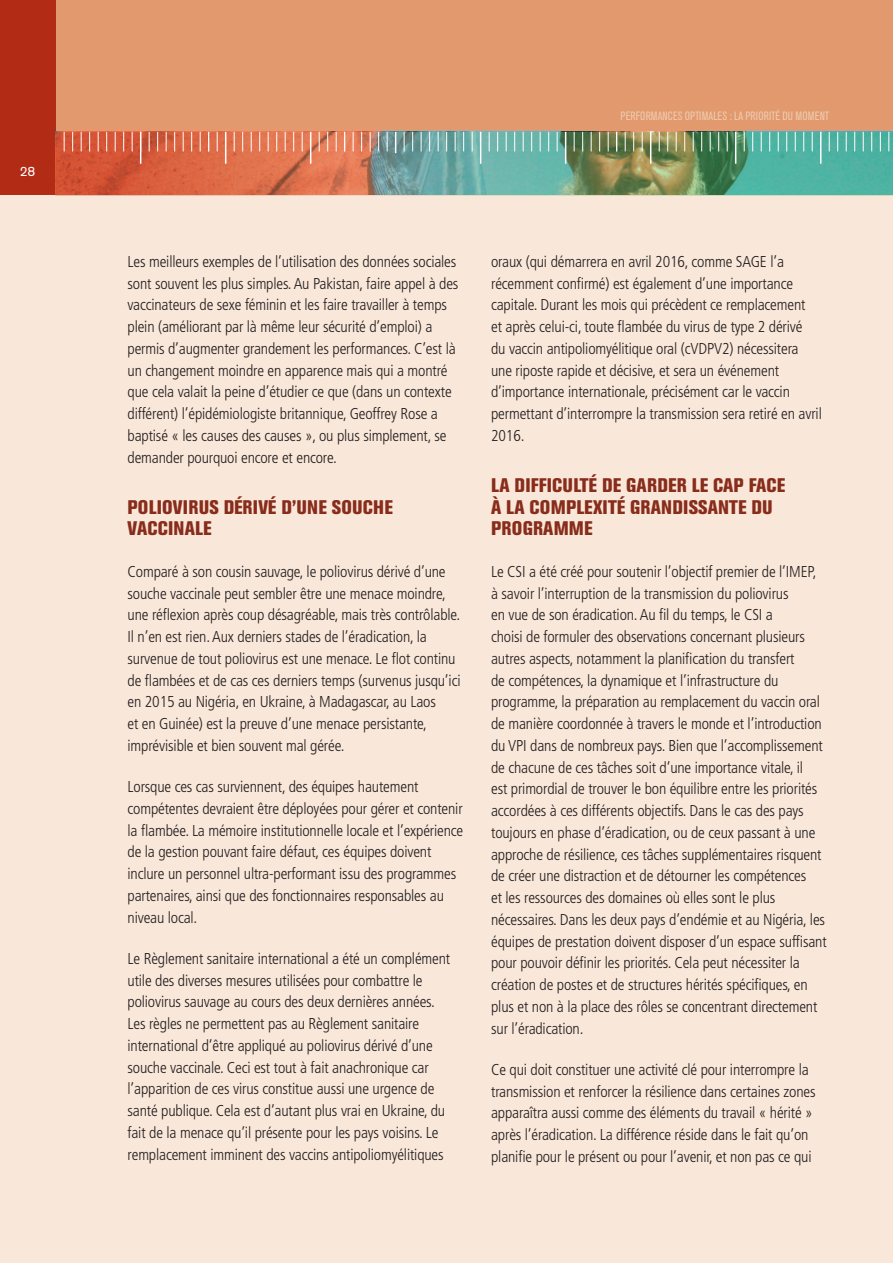
<style>
.page{position:relative;width:893px;height:1263px;background:#fff}
.page>*{position:absolute;margin:0;border:0;box-sizing:border-box;transform-origin:0 0}
.t1{font:800 condensed 19.5px/21.8px "Akzidenz Grotesk BE";letter-spacing:.01em;color:#882c1b}
.t2{font:300 condensed 15.75px/21.8px "Frutiger";letter-spacing:-.01em;color:#231f20}
.t3{font:13.5px "Akzidenz Grotesk BE";color:#fff}
.t4{font:condensed 12px "Akzidenz Grotesk BE";color:#efc9ad}
</style>
<div class="page">
<div style="left:0;top:0;width:893px;height:196px;background:#e1996d"></div>
<div style="left:0;top:0;width:55px;height:196px;background:#b22b14"></div>
<div style="left:0;top:196px;width:893px;height:1067px;background:#f9e7d9"></div>
<img style="left:55px;top:132px;width:838px;height:64px">
<svg style="left:64px;top:132px;width:1px;height:19px"></svg>
<svg style="left:200px;top:132px;width:1px;height:19px"></svg>
<svg style="left:132px;top:132px;width:1px;height:19px"></svg>
<svg style="left:268px;top:132px;width:1px;height:19px"></svg>
<svg style="left:72px;top:132px;width:1px;height:19px"></svg>
<svg style="left:81px;top:132px;width:1px;height:19px"></svg>
<svg style="left:217px;top:132px;width:1px;height:19px"></svg>
<svg style="left:149px;top:132px;width:1px;height:19px"></svg>
<svg style="left:285px;top:132px;width:1px;height:19px"></svg>
<svg style="left:89px;top:132px;width:1px;height:19px"></svg>
<hr style="left:225px;top:132px;width:1px;height:32px;background:#fff">
<svg style="left:157px;top:132px;width:1px;height:19px"></svg>
<svg style="left:293px;top:132px;width:1px;height:19px"></svg>
<svg style="left:98px;top:132px;width:1px;height:19px"></svg>
<svg style="left:234px;top:132px;width:1px;height:19px"></svg>
<svg style="left:166px;top:132px;width:1px;height:19px"></svg>
<svg style="left:302px;top:132px;width:1px;height:19px"></svg>
<svg style="left:106px;top:132px;width:1px;height:19px"></svg>
<svg style="left:242px;top:132px;width:1px;height:19px"></svg>
<svg style="left:174px;top:132px;width:1px;height:19px"></svg>
<hr style="left:310px;top:132px;width:1px;height:32px;background:#fff">
<svg style="left:115px;top:132px;width:1px;height:19px"></svg>
<svg style="left:251px;top:132px;width:1px;height:19px"></svg>
<svg style="left:183px;top:132px;width:1px;height:19px"></svg>
<svg style="left:319px;top:132px;width:1px;height:19px"></svg>
<svg style="left:123px;top:132px;width:1px;height:19px"></svg>
<svg style="left:259px;top:132px;width:1px;height:19px"></svg>
<svg style="left:191px;top:132px;width:1px;height:19px"></svg>
<svg style="left:327px;top:132px;width:1px;height:19px"></svg>
<svg style="left:336px;top:132px;width:1px;height:19px"></svg>
<hr style="left:140px;top:132px;width:1px;height:32px;background:#fff">
<svg style="left:276px;top:132px;width:1px;height:19px"></svg>
<svg style="left:208px;top:132px;width:1px;height:19px"></svg>
<svg style="left:472px;top:132px;width:1px;height:19px"></svg>
<svg style="left:404px;top:132px;width:1px;height:19px"></svg>
<svg style="left:540px;top:132px;width:1px;height:19px"></svg>
<svg style="left:344px;top:132px;width:1px;height:19px"></svg>
<svg style="left:353px;top:132px;width:1px;height:19px"></svg>
<svg style="left:489px;top:132px;width:1px;height:19px"></svg>
<svg style="left:421px;top:132px;width:1px;height:19px"></svg>
<svg style="left:557px;top:132px;width:1px;height:19px"></svg>
<svg style="left:361px;top:132px;width:1px;height:19px"></svg>
<svg style="left:497px;top:132px;width:1px;height:19px"></svg>
<svg style="left:429px;top:132px;width:1px;height:19px"></svg>
<hr style="left:565px;top:132px;width:1px;height:32px;background:#fff">
<svg style="left:370px;top:132px;width:1px;height:19px"></svg>
<svg style="left:506px;top:132px;width:1px;height:19px"></svg>
<svg style="left:438px;top:132px;width:1px;height:19px"></svg>
<svg style="left:574px;top:132px;width:1px;height:19px"></svg>
<svg style="left:378px;top:132px;width:1px;height:19px"></svg>
<svg style="left:514px;top:132px;width:1px;height:19px"></svg>
<svg style="left:446px;top:132px;width:1px;height:19px"></svg>
<svg style="left:582px;top:132px;width:1px;height:19px"></svg>
<svg style="left:387px;top:132px;width:1px;height:19px"></svg>
<svg style="left:523px;top:132px;width:1px;height:19px"></svg>
<svg style="left:455px;top:132px;width:1px;height:19px"></svg>
<svg style="left:591px;top:132px;width:1px;height:19px"></svg>
<svg style="left:395px;top:132px;width:1px;height:21px"></svg>
<svg style="left:531px;top:132px;width:1px;height:19px"></svg>
<svg style="left:463px;top:132px;width:1px;height:19px"></svg>
<svg style="left:599px;top:132px;width:1px;height:19px"></svg>
<svg style="left:608px;top:132px;width:1px;height:19px"></svg>
<svg style="left:412px;top:132px;width:1px;height:19px"></svg>
<svg style="left:548px;top:132px;width:1px;height:19px"></svg>
<hr style="left:480px;top:132px;width:1px;height:32px;background:#fff">
<svg style="left:744px;top:132px;width:1px;height:19px"></svg>
<svg style="left:676px;top:132px;width:1px;height:19px"></svg>
<svg style="left:812px;top:132px;width:1px;height:19px"></svg>
<svg style="left:616px;top:132px;width:1px;height:19px"></svg>
<svg style="left:625px;top:132px;width:1px;height:19px"></svg>
<svg style="left:761px;top:132px;width:1px;height:19px"></svg>
<svg style="left:693px;top:132px;width:1px;height:19px"></svg>
<svg style="left:829px;top:132px;width:1px;height:19px"></svg>
<svg style="left:633px;top:132px;width:1px;height:19px"></svg>
<svg style="left:769px;top:132px;width:1px;height:19px"></svg>
<svg style="left:701px;top:132px;width:1px;height:19px"></svg>
<svg style="left:837px;top:132px;width:1px;height:19px"></svg>
<svg style="left:642px;top:132px;width:1px;height:19px"></svg>
<svg style="left:778px;top:132px;width:1px;height:19px"></svg>
<svg style="left:710px;top:132px;width:1px;height:19px"></svg>
<svg style="left:846px;top:132px;width:1px;height:19px"></svg>
<hr style="left:650px;top:132px;width:1px;height:32px;background:#fff">
<svg style="left:786px;top:132px;width:1px;height:19px"></svg>
<svg style="left:718px;top:132px;width:1px;height:19px"></svg>
<svg style="left:854px;top:132px;width:1px;height:19px"></svg>
<svg style="left:659px;top:132px;width:1px;height:19px"></svg>
<svg style="left:795px;top:132px;width:1px;height:19px"></svg>
<svg style="left:727px;top:132px;width:1px;height:19px"></svg>
<svg style="left:863px;top:132px;width:1px;height:19px"></svg>
<svg style="left:667px;top:132px;width:1px;height:19px"></svg>
<svg style="left:803px;top:132px;width:1px;height:19px"></svg>
<hr style="left:735px;top:132px;width:1px;height:32px;background:#fff">
<svg style="left:871px;top:132px;width:1px;height:19px"></svg>
<svg style="left:880px;top:132px;width:1px;height:19px"></svg>
<svg style="left:888px;top:132px;width:1px;height:19px"></svg>
<svg style="left:684px;top:132px;width:1px;height:19px"></svg>
<hr style="left:820px;top:132px;width:1px;height:32px;background:#fff">
<svg style="left:752px;top:132px;width:1px;height:19px"></svg>
<p class="t3" style="left:20px;top:163px;width:17px">28</p>
<p class="t4" style="left:621px;top:109px;width:210px">PERFORMANCES OPTIMALES : LA PRIORITÉ DU MOMENT</p>
<p class="t2" style="left:128px;top:251px;width:332px">Les meilleurs exemples de l’utilisation des données sociales sont souvent les plus simples. Au Pakistan, faire appel à des vaccinateurs de sexe féminin et les faire travailler à temps plein (améliorant par là même leur sécurité d’emploi) a permis d’augmenter grandement les performances. C’est là un changement moindre en apparence mais qui a montré que cela valait la peine d’étudier ce que (dans un contexte différent) l’épidémiologiste britannique, Geoffrey Rose a baptisé « les causes des causes », ou plus simplement, se demander pourquoi encore et encore.</p>
<p class="t1" style="left:128px;top:496px;width:267px">POLIOVIRUS DÉRIVÉ D’UNE SOUCHE<br>VACCINALE</p>
<p class="t2" style="left:128px;top:561px;width:334px">Comparé à son cousin sauvage, le poliovirus dérivé d’une souche vaccinale peut sembler être une menace moindre, une réflexion après coup désagréable, mais très contrôlable.<br>Il n’en est rien. Aux derniers stades de l’éradication, la survenue de tout poliovirus est une menace. Le flot continu de flambées et de cas ces derniers temps (survenus jusqu’ici en 2015 au Nigéria, en Ukraine, à Madagascar, au Laos<br>et en Guinée) est la preuve d’une menace persistante, imprévisible et bien souvent mal gérée.</p>
<p class="t2" style="left:128px;top:776px;width:337px">Lorsque ces cas surviennent, des équipes hautement compétentes devraient être déployées pour gérer et contenir la flambée. La mémoire institutionnelle locale et l’expérience de la gestion pouvant faire défaut, ces équipes doivent inclure un personnel ultra-performant issu des programmes partenaires, ainsi que des fonctionnaires responsables au niveau local.</p>
<p class="t2" style="left:128px;top:948px;width:324px">Le Règlement sanitaire international a été un complément utile des diverses mesures utilisées pour combattre le poliovirus sauvage au cours des deux dernières années.<br>Les règles ne permettent pas au Règlement sanitaire international d’être appliqué au poliovirus dérivé d’une souche vaccinale. Ceci est tout à fait anachronique car l’apparition de ces virus constitue aussi une urgence de santé publique. Cela est d’autant plus vrai en Ukraine, du fait de la menace qu’il présente pour les pays voisins. Le remplacement imminent des vaccins antipoliomyélitiques</p>
<p class="t2" style="left:491px;top:251px;width:332px">oraux (qui démarrera en avril 2016, comme SAGE l’a récemment confirmé) est également d’une importance capitale. Durant les mois qui précèdent ce remplacement<br>et après celui-ci, toute flambée du virus de type 2 dérivé<br>du vaccin antipoliomyélitique oral (cVDPV2) nécessitera une riposte rapide et décisive, et sera un événement d’importance internationale, précisément car le vaccin permettant d’interrompre la transmission sera retiré en avril 2016.</p>
<p class="t1" style="left:491px;top:474px;width:296px">LA DIFFICULTÉ DE GARDER LE CAP FACE<br>À LA COMPLEXITÉ GRANDISSANTE DU<br>PROGRAMME</p>
<p class="t2" style="left:491px;top:561px;width:337px">Le CSI a été créé pour soutenir l’objectif premier de l’IMEP, à savoir l’interruption de la transmission du poliovirus<br>en vue de son éradication. Au fil du temps, le CSI a<br>choisi de formuler des observations concernant plusieurs autres aspects, notamment la planification du transfert<br>de compétences, la dynamique et l’infrastructure du programme, la préparation au remplacement du vaccin oral de manière coordonnée à travers le monde et l’introduction du VPI dans de nombreux pays. Bien que l’accomplissement de chacune de ces tâches soit d’une importance vitale, il<br>est primordial de trouver le bon équilibre entre les priorités accordées à ces différents objectifs. Dans le cas des pays toujours en phase d’éradication, ou de ceux passant à une approche de résilience, ces tâches supplémentaires risquent de créer une distraction et de détourner les compétences<br>et les ressources des domaines où elles sont le plus nécessaires. Dans les deux pays d’endémie et au Nigéria, les équipes de prestation doivent disposer d’un espace suffisant pour pouvoir définir les priorités. Cela peut nécessiter la création de postes et de structures hérités spécifiques, en plus et non à la place des rôles se concentrant directement sur l’éradication.</p>
<p class="t2" style="left:491px;top:1059px;width:326px">Ce qui doit constituer une activité clé pour interrompre la transmission et renforcer la résilience dans certaines zones apparaîtra aussi comme des éléments du travail « hérité » après l’éradication. La différence réside dans le fait qu’on planifie pour le présent ou pour l’avenir, et non pas ce qui</p>
</div>
